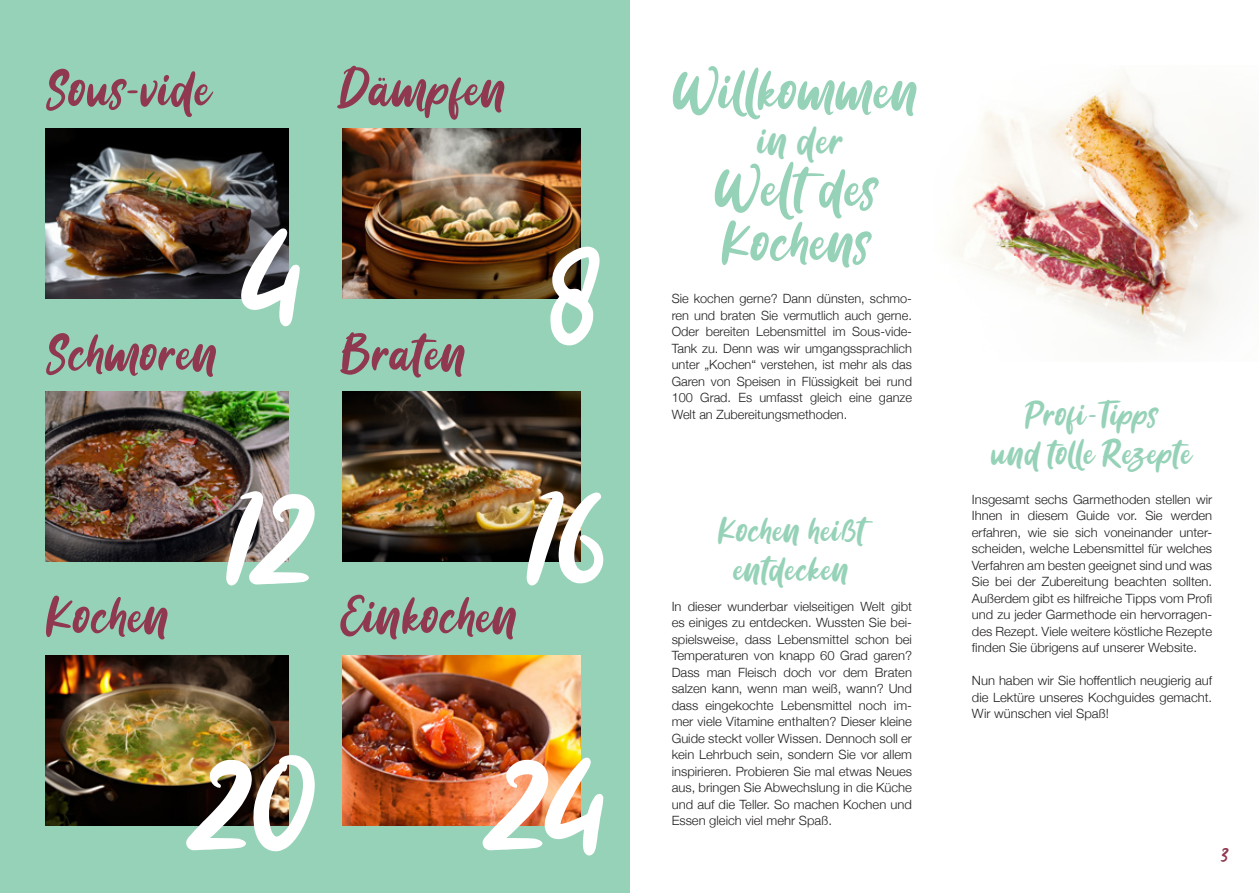
<style>
.page{position:relative;width:1259px;height:893px;background:#fff}
.page>*{position:absolute;margin:0;border:0;box-sizing:border-box;transform-origin:0 0}
.t1{font:162px "Kastoom Script";color:#fff}
.t2{font:154.5px "Kastoom Script";letter-spacing:-.07em;color:#fff}
.t3{font:63px/54px "Kastoom Script";color:#96d2b8}
.t4{font:58.5px "Kastoom Script";color:#8f3850}
.t5{font:46.5px "Kastoom Script";color:#96d2b8}
.t6{font:39px/39px "Kastoom Script";color:#96d2b8;text-align:center}
.t7{font:22.5px "Kastoom Script";color:#8f3850}
.t8{font:300 12.75px/16.5px "Helvetica Neue";color:#231f20;text-align:justify}
</style>
<div class="page">
<div style="left:0;top:0;width:629px;height:893px;background:#96d2b8"></div>
<img style="left:46px;top:129px;width:242px;height:170px">
<img style="left:46px;top:392px;width:242px;height:170px">
<img style="left:953px;top:73px;width:306px;height:274px">
<img style="left:342px;top:129px;width:238px;height:170px">
<img style="left:342px;top:392px;width:238px;height:170px">
<img style="left:46px;top:655px;width:242px;height:170px">
<img style="left:342px;top:655px;width:238px;height:170px">
<h3 class="t4" style="left:46px;top:56px;width:167px">Sous-vide</h3>
<h3 class="t4" style="left:340px;top:56px;width:169px">Dämpfen</h3>
<h2 class="t2" style="left:238px;top:186px;width:72px">4</h2>
<h3 class="t4" style="left:46px;top:320px;width:175px">Schmoren</h3>
<h3 class="t4" style="left:340px;top:320px;width:129px">Braten</h3>
<h1 class="t1" style="left:547px;top:202px;width:57px">8</h1>
<h2 class="t2" style="left:223px;top:449px;width:96px">12</h2>
<h2 class="t2" style="left:523px;top:449px;width:90px">16</h2>
<h3 class="t4" style="left:46px;top:583px;width:126px">Kochen</h3>
<h3 class="t4" style="left:340px;top:583px;width:180px">Einkochen</h3>
<h2 class="t2" style="left:183px;top:715px;width:430px">20 24</h2>
<h3 class="t3" style="left:673px;top:64px;width:249px">Willkommen</h3>
<h3 class="t5" style="left:758px;top:114px;width:88px">in der</h3>
<h3 class="t3" style="left:715px;top:162px;width:165px">Weltdes<br>Kochens</h3>
<p class="t8" style="left:671px;top:290px;width:242px">Sie kochen gerne? Dann dünsten, schmo&shy;ren und braten Sie vermutlich auch gerne.<br>Oder bereiten Lebensmittel im Sous-vide-Tank zu. Denn was wir umgangssprachlich unter „Kochen“ verstehen, ist mehr als das Garen von Speisen in Flüssigkeit bei rund 100 Grad. Es umfasst gleich eine ganze Welt an Zubereitungsmethoden.</p>
<h3 class="t6" style="left:718px;top:510px;width:149px">Kochen heißt entdecken</h3>
<p class="t8" style="left:671px;top:597px;width:242px">In dieser wunderbar vielseitigen Welt gibt es einiges zu entdecken. Wussten Sie bei&shy;spielsweise, dass Lebensmittel schon bei Temperaturen von knapp 60 Grad garen?<br>Dass man Fleisch doch vor dem Braten salzen kann, wenn man weiß, wann? Und dass eingekochte Lebensmittel noch im&shy;mer viele Vitamine enthalten? Dieser kleine Guide steckt voller Wissen. Dennoch soll er kein Lehrbuch sein, sondern Sie vor allem inspirieren. Probieren Sie mal etwas Neues aus, bringen Sie Abwechslung in die Küche und auf die Teller. So machen Kochen und Essen gleich viel mehr Spaß.</p>
<h3 class="t6" style="left:991px;top:395px;width:202px">Profi-Tipps<br>und tolle Rezepte</h3>
<p class="t8" style="left:972px;top:490px;width:242px">Insgesamt sechs Garmethoden stellen wir Ihnen in diesem Guide vor. Sie werden erfahren, wie sie sich voneinander unter&shy;scheiden, welche Lebensmittel für welches Verfahren am besten geeignet sind und was Sie bei der Zubereitung beachten sollten.<br>Außerdem gibt es hilfreiche Tipps vom Profi und zu jeder Garmethode ein hervorragen&shy;des Rezept. Viele weitere köstliche Rezepte finden Sie übrigens auf unserer Website.</p>
<p class="t8" style="left:972px;top:671px;width:242px">Nun haben wir Sie hoffentlich neugierig auf die Lektüre unseres Kochguides gemacht.<br>Wir wünschen viel Spaß!</p>
<h3 class="t7" style="left:1220px;top:842px;width:10px">3</h3>
</div>
